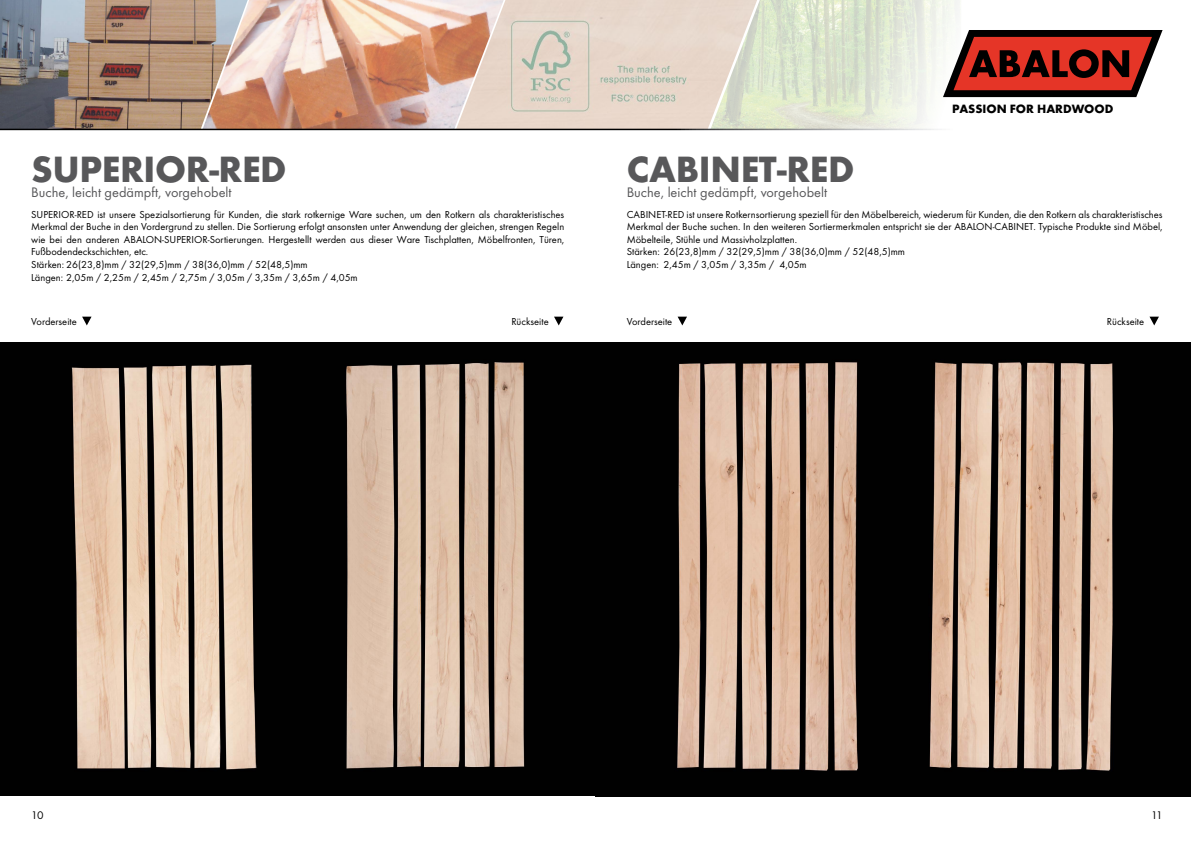
<style>
.page{position:relative;width:1191px;height:842px;background:#fff}
.page>*{position:absolute;margin:0;border:0;box-sizing:border-box;transform-origin:0 0}
.t1{font:700 38px "Futura TCE";letter-spacing:-.01em;color:#58585a}
.t2{font:14.3px "Futura TCE Boo";color:#58585a}
.t3{font:700 12.5px "Futura TCE";color:#000}
.t4{font:11.5px "Futura TCE Boo";color:#000}
.t5{font:10.5px/12.6px "Futura TCE Boo";color:#000}
</style>
<div class="page">
<img style="left:248px;top:0;width:208px;height:129px">
<img style="left:0;top:0;width:248px;height:129px">
<img style="left:757px;top:0;width:204px;height:129px">
<img style="left:456px;top:0;width:301px;height:129px">
<svg style="left:678px;top:317px;width:9px;height:8px"></svg>
<svg style="left:1149px;top:317px;width:10px;height:8px"></svg>
<svg style="left:82px;top:317px;width:10px;height:8px"></svg>
<svg style="left:554px;top:317px;width:9px;height:8px"></svg>
<img style="left:0;top:342px;width:1191px;height:455px">
<svg style="left:943px;top:30px;width:219px;height:67px;background:#8b3630"></svg>
<h1 class="t1" style="left:31px;top:145px;width:257px">SUPERIOR-RED</h1>
<h2 class="t2" style="left:31px;top:184px;width:202px">Buche, leicht gedämpft, vorgehobelt</h2>
<p class="t5" style="left:31px;top:208px;width:534px">SUPERIOR-RED ist unsere Spezialsortierung für Kunden, die stark rotkernige Ware suchen, um den Rotkern als charakteristisches Merkmal der Buche in den Vordergrund zu stellen. Die Sortierung erfolgt ansonsten unter Anwendung der gleichen, strengen Regeln wie bei den anderen ABALON-SUPERIOR-Sortierungen. Hergestellt werden aus dieser Ware Tischplatten, Möbelfronten, Türen, Fußbodendeckschichten, etc.<br>Stärken: 26(23,8)mm / 32(29,5)mm / 38(36,0)mm / 52(48,5)mm<br>Längen: 2,05m / 2,25m / 2,45m / 2,75m / 3,05m / 3,35m / 3,65m / 4,05m</p>
<h1 class="t1" style="left:626px;top:145px;width:229px">CABINET-RED</h1>
<h2 class="t2" style="left:626px;top:184px;width:202px">Buche, leicht gedämpft, vorgehobelt</h2>
<p class="t3" style="left:952px;top:101px;width:163px">PASSION FOR HARDWOOD</p>
<p class="t5" style="left:626px;top:208px;width:537px">CABINET-RED ist unsere Rotkernsortierung speziell für den Möbelbereich, wiederum für Kunden, die den Rotkern als charakteristisches Merkmal der Buche suchen. In den weiteren Sortiermerkmalen entspricht sie der ABALON-CABINET. Typische Produkte sind Möbel, Möbelteile, Stühle und Massivholzplatten.<br>Stärken: 26(23,8)mm / 32(29,5)mm / 38(36,0)mm / 52(48,5)mm<br>Längen: 2,45m / 3,05m / 3,35m / 4,05m</p>
<p class="t5" style="left:31px;top:316px;width:47px">Vorderseite</p>
<p class="t5" style="left:511px;top:316px;width:39px">Rückseite</p>
<p class="t5" style="left:626px;top:316px;width:47px">Vorderseite</p>
<p class="t5" style="left:1106px;top:316px;width:39px">Rückseite</p>
<p class="t4" style="left:31px;top:808px;width:14px">10</p>
<p class="t4" style="left:1151px;top:808px;width:13px">11</p>
</div>
